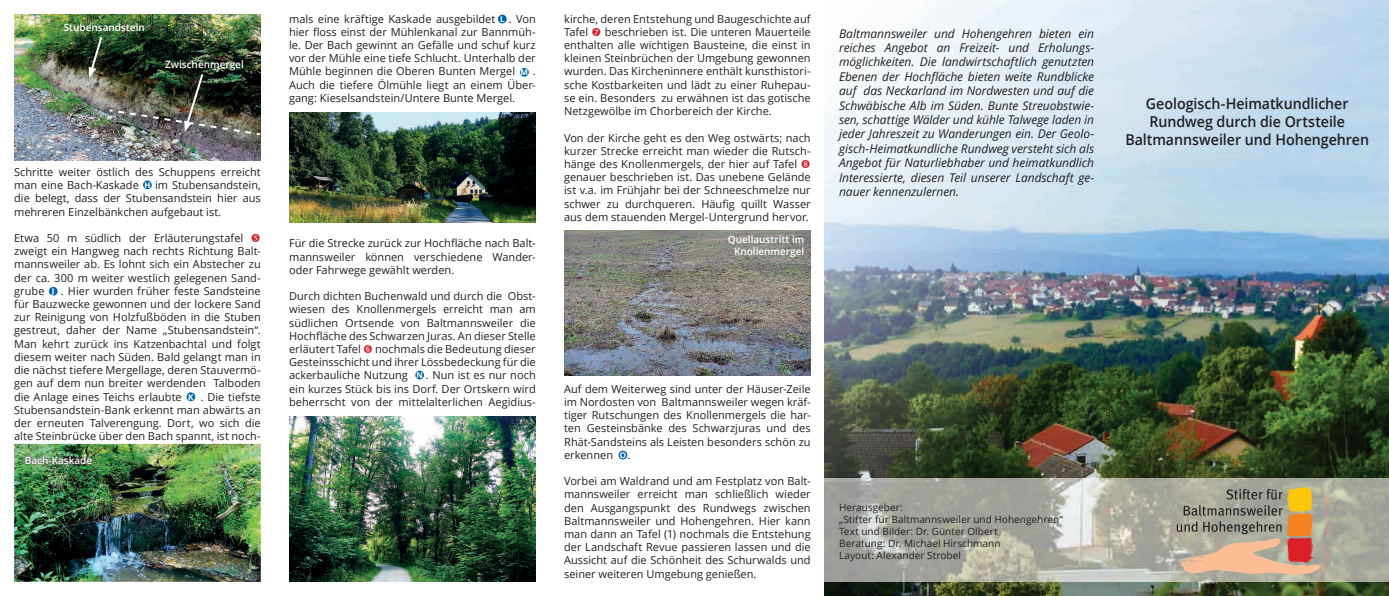
<style>
.page{position:relative;width:1389px;height:596px;background:#fff}
.page>*{position:absolute;margin:0;border:0;box-sizing:border-box;transform-origin:0 0}
.t1{font:600 15px/18px "Open Sans";letter-spacing:-.005em;color:#231f20;text-align:center;scale:.95 1}
.t2{font:italic 12px/14.4px "Open Sans";letter-spacing:-.005em;color:#231f20;text-align:justify}
.t3{font:11px/13.2px "Open Sans";color:#231f20;text-align:justify}
.t4{font:10px/12px "Open Sans";letter-spacing:.005em;color:#231f20}
.t5{font:600 10px/12px "Open Sans";color:#fff;text-align:right}
.t6{font:700 8px "Open Sans";color:#fff}
.s1{color:#d1232a}
</style>
<div class="page">
<img style="left:825px;top:0;width:564px;height:595px">
<svg style="left:1177px;top:486px;width:143px;height:88px;background:#ba9e83"></svg>
<img style="left:564px;top:230px;width:247px;height:145px">
<img style="left:14px;top:14px;width:247px;height:147px">
<svg style="left:89px;top:37px;width:13px;height:41px"></svg>
<img style="left:110px;top:74px;width:150px;height:61px">
<img style="left:14px;top:443px;width:247px;height:138px">
<img style="left:24px;top:454px;width:70px;height:11px">
<img style="left:289px;top:416px;width:247px;height:165px">
<img style="left:289px;top:113px;width:247px;height:109px">
<div style="left:143px;top:180px;width:9px;height:9px;background:#0166ac;border-radius:50%"></div>
<div style="left:49px;top:287px;width:9px;height:8px;background:#0166ac;border-radius:50%"></div>
<div style="left:187px;top:392px;width:8px;height:9px;background:#0166ac;border-radius:50%"></div>
<div style="left:498px;top:15px;width:9px;height:8px;background:#0166ac;border-radius:50%"></div>
<div style="left:520px;top:68px;width:9px;height:9px;background:#0166ac;border-radius:50%"></div>
<div style="left:415px;top:370px;width:9px;height:9px;background:#0166ac;border-radius:50%"></div>
<div style="left:619px;top:450px;width:8px;height:9px;background:#0166ac;border-radius:50%"></div>
<p class="t5" style="left:64px;top:21px;width:83px">Stubensandstein</p>
<p class="t5" style="left:165px;top:58px;width:80px">Zwischenmergel</p>
<p class="t3" style="left:14px;top:165px;width:248px">Schritte weiter östlich des Schuppens erreicht man eine Bach-Kaskade</p>
<p class="t3" style="left:14px;top:178px;width:248px;text-indent:141px">im Stubensandstein, die belegt, dass der Stubensandstein hier aus mehreren Einzelbänkchen aufgebaut ist.</p>
<p class="t3" style="left:14px;top:231px;width:248px">Etwa 50 m südlich der Erläuterungstafel <span class="s1">➎ </span>zweigt ein Hangweg nach rechts Richtung Balt&shy;mannsweiler ab. Es lohnt sich ein Abstecher zu der ca. 300 m weiter westlich gelegenen Sand&shy;grube</p>
<p class="t6" style="left:144px;top:179px;width:8px">H</p>
<p class="t3" style="left:14px;top:284px;width:248px;text-indent:47px">. Hier wurden früher feste Sandsteine für Bauzwecke gewonnen und der lockere Sand zur Reinigung von Holzfußböden in die Stuben gestreut, daher der Name „Stubensandstein“.<br>Man kehrt zurück ins Katzenbachtal und folgt diesem weiter nach Süden. Bald gelangt man in die nächst tiefere Mergellage, deren Stauvermö&shy;gen auf dem nun breiter werdenden Talboden die Anlage eines Teichs erlaubte</p>
<p class="t6" style="left:52px;top:285px;width:4px">J</p>
<p class="t3" style="left:14px;top:389px;width:248px;text-indent:187px">. Die tiefste Stubensandstein-Bank erkennt man abwärts an der erneuten Talverengung. Dort, wo sich die alte Steinbrücke über den Bach spannt, ist noch-</p>
<p class="t6" style="left:188px;top:391px;width:7px">K</p>
<p class="t5" style="left:25px;top:453px;width:69px">Bach-Kaskade</p>
<p class="t3" style="left:289px;top:12px;width:248px">mals eine kräftige Kaskade ausgebildet . Von hier floss einst der Mühlenkanal zur Bannmüh&shy;le. Der Bach gewinnt an Gefälle und schuf kurz vor der Mühle eine tiefe Schlucht. Unterhalb der Mühle beginnen die Oberen Bunten Mergel</p>
<p class="t3" style="left:289px;top:65px;width:248px;text-indent:244px">.<br>Auch die tiefere Ölmühle liegt an einem Über&shy;gang: Kieselsandstein/Untere Bunte Mergel.</p>
<p class="t6" style="left:500px;top:14px;width:6px">L</p>
<p class="t6" style="left:521px;top:67px;width:9px">M</p>
<p class="t3" style="left:289px;top:236px;width:248px">Für die Strecke zurück zur Hochfläche nach Balt&shy;mannsweiler können verschiedene Wander&shy;oder Fahrwege gewählt werden.</p>
<p class="t3" style="left:289px;top:289px;width:248px">Durch dichten Buchenwald und durch die Obst&shy;wiesen des Knollenmergels erreicht man am südlichen Ortsende von Baltmannsweiler die Hochfläche des Schwarzen Juras. An dieser Stelle erläutert Tafel <span class="s1">➏</span> nochmals die Bedeutung dieser Gesteinsschicht und ihrer Lössbedeckung für die ackerbauliche Nutzung</p>
<p class="t3" style="left:289px;top:368px;width:248px;text-indent:137px">. Nun ist es nur noch ein kurzes Stück bis ins Dorf. Der Ortskern wird beherrscht von der mittelalterlichen Aegidius-</p>
<p class="t6" style="left:416px;top:369px;width:8px">N</p>
<p class="t3" style="left:564px;top:12px;width:248px">kirche, deren Entstehung und Baugeschichte auf Tafel <span class="s1">➐</span> beschrieben ist. Die unteren Mauerteile enthalten alle wichtigen Bausteine, die einst in kleinen Steinbrüchen der Umgebung gewonnen wurden. Das Kircheninnere enthält kunsthistori&shy;sche Kostbarkeiten und lädt zu einer Ruhepau&shy;se ein. Besonders zu erwähnen ist das gotische Netzgewölbe im Chorbereich der Kirche.</p>
<p class="t3" style="left:564px;top:131px;width:248px">Von der Kirche geht es den Weg ostwärts; nach kurzer Strecke erreicht man wieder die Rutsch&shy;hänge des Knollenmergels, der hier auf Tafel <span class="s1">➑ </span>genauer beschrieben ist. Das unebene Gelände ist v.a. im Frühjahr bei der Schneeschmelze nur schwer zu durchqueren. Häufig quillt Wasser aus dem stauenden Mergel-Untergrund hervor.</p>
<p class="t5" style="left:728px;top:233px;width:78px">Quellaustritt im<br>Knollenmergel</p>
<p class="t2" style="left:839px;top:26px;width:257px">Baltmannsweiler und Hohengehren bieten ein reiches Angebot an Freizeit- und Erholungs&shy;möglichkeiten. Die landwirtschaftlich genutzten Ebenen der Hochfläche bieten weite Rundblicke auf das Neckarland im Nordwesten und auf die Schwäbische Alb im Süden. Bunte Streuobstwie&shy;sen, schattige Wälder und kühle Talwege laden in jeder Jahreszeit zu Wanderungen ein. Der Geolo&shy;gisch-Heimatkundliche Rundweg versteht sich als Angebot für Naturliebhaber und heimatkundlich Interessierte, diesen Teil unserer Landschaft ge&shy;nauer kennenzulernen.</p>
<p class="t3" style="left:564px;top:381px;width:248px">Auf dem Weiterweg sind unter der Häuser-Zeile im Nordosten von Baltmannsweiler wegen kräf&shy;tiger Rutschungen des Knollenmergels die har&shy;ten Gesteinsbänke des Schwarzjuras und des Rhät-Sandsteins als Leisten besonders schön zu erkennen</p>
<p class="t3" style="left:627px;top:447px;width:4px">.</p>
<p class="t3" style="left:564px;top:474px;width:248px">Vorbei am Waldrand und am Festplatz von Balt&shy;mannsweiler erreicht man schließlich wieder den Ausgangspunkt des Rundwegs zwischen Baltmannsweiler und Hohengehren. Hier kann man dann an Tafel (1) nochmals die Entstehung der Landschaft Revue passieren lassen und die Aussicht auf die Schönheit des Schurwalds und seiner weiteren Umgebung genießen.</p>
<p class="t6" style="left:620px;top:449px;width:8px">O</p>
<p class="t4" style="left:839px;top:500px;width:225px">Herausgeber:<br>„Stifter für Baltmannsweiler und Hohengehren“<br>Text und Bilder: Dr. Günter Olbert<br>Beratung: Dr. Michael Hirschmann<br>Layout: Alexander Strobel</p>
<h1 class="t1" style="left:1125px;top:95px;width:258px">Geologisch-Heimatkundlicher<br>Rundweg durch die Ortsteile<br>Baltmannsweiler und Hohengehren</h1>
</div>
